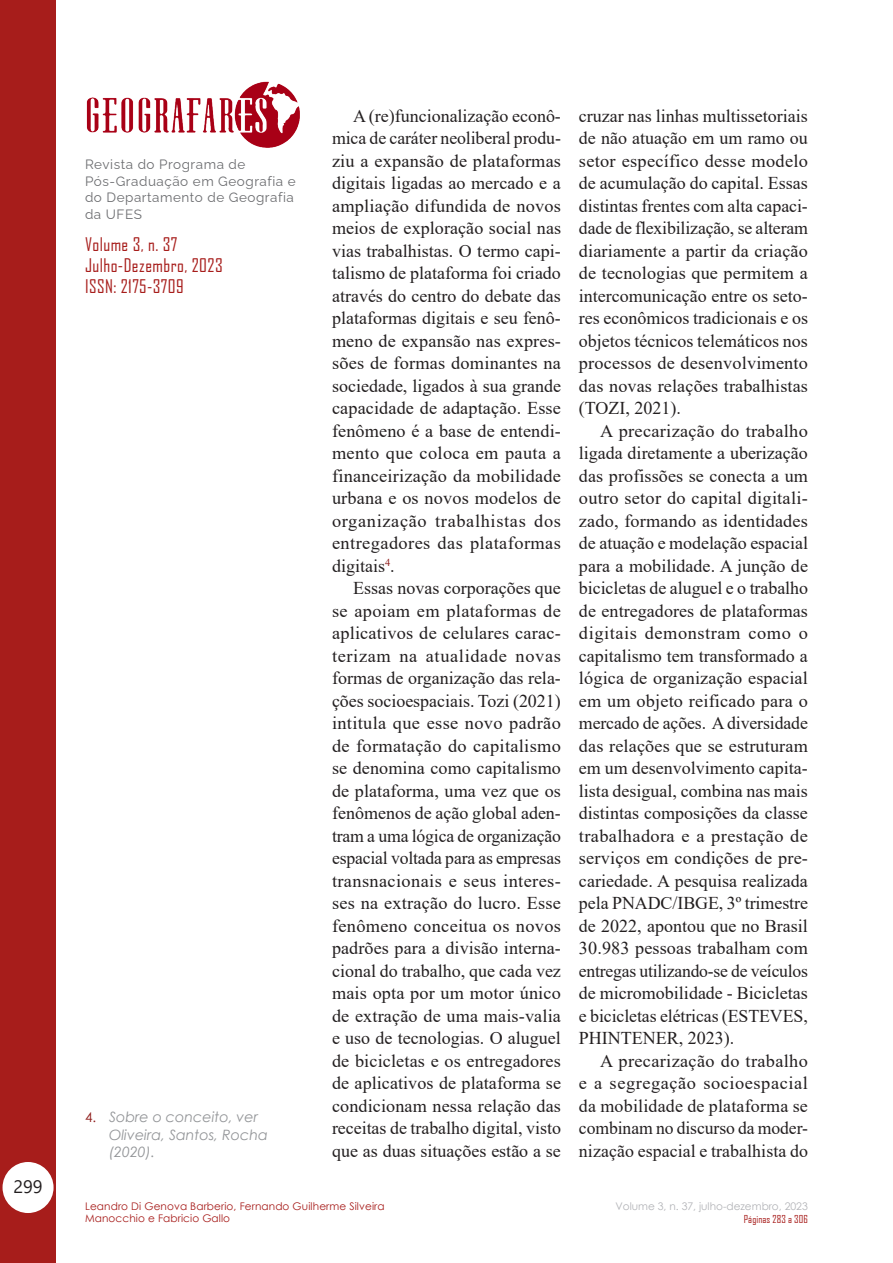
<style>
.page{position:relative;width:893px;height:1263px;background:#fff}
.page>*{position:absolute;margin:0;border:0;box-sizing:border-box;transform-origin:0 0}
.Geo_Parágrafo_normal{font:18px/22.5px "Times New Roman";color:#231f20;text-align:justify}
.t1{font:18px/21px "Agency FB";letter-spacing:.025em;color:#a71d1b}
.t2{font:18px "Segoe UI";color:#231f20}
.t3{font:italic 14.25px/17.1px "Century Gothic";color:#939598}
.t4{font:13.5px/16.5px "Raleway";letter-spacing:.04em;color:#6c6d70}
.t5{font:10.5px/12.6px "Century Gothic";letter-spacing:.01em;color:#a71d1b}
.t6{font:10.5px "Century Gothic";color:#b2b3b7}
.t7{font:10.5px "Agency FB";letter-spacing:.01em;color:#a71d1b}
.s1{font-style:normal;font-size:13.5px;color:#8f1d1b}
</style>
<div class="page">
<div style="left:0;top:0;width:56px;height:1263px;background:#a71d1b"></div>
<div style="left:3px;top:1162px;width:51px;height:51px;background:#fff;border-radius:50%"></div>
<img style="left:86px;top:81px;width:214px;height:66px">
<p class="t2" style="left:13px;top:1169px;width:31px">299</p>
<p class="t4" style="left:85px;top:155px;width:212px">Revista do Programa de<br>Pós-Graduação em Geografia e do Departamento de Geografia da UFES</p>
<p class="t1" style="left:85px;top:234px;width:139px">Volume 3, n. 37<br>Julho-Dezembro, 2023<br>ISSN: 2175-3709</p>
<p class="t3" style="left:109px;top:1108px;width:160px;text-indent:-24px"><span class="s1">4.</span> Sobre o conceito, ver<br>Oliveira, Santos, Rocha (2020).</p>
<p class="Geo_Parágrafo_normal" style="left:332px;top:104px;width:231px;text-indent:21px">A (re)funcionalização econô&shy;mica de caráter neoliberal produ&shy;ziu a expansão de plataformas digitais ligadas ao mercado e a ampliação difundida de novos meios de exploração social nas vias trabalhistas. O termo capi&shy;talismo de plataforma foi criado através do centro do debate das plataformas digitais e seu fenô&shy;meno de expansão nas expres&shy;sões de formas dominantes na sociedade, ligados à sua grande capacidade de adaptação. Esse fenômeno é a base de entendi&shy;mento que coloca em pauta a financeirização da mobilidade urbana e os novos modelos de organização trabalhistas dos entregadores das plataformas digitais<sup>4</sup>.</p>
<p class="Geo_Parágrafo_normal" style="left:332px;top:576px;width:231px;text-indent:21px">Essas novas corporações que se apoiam em plataformas de aplicativos de celulares carac&shy;terizam na atualidade novas formas de organização das rela&shy;ções socioespaciais. Tozi (2021) intitula que esse novo padrão de formatação do capitalismo se denomina como capitalismo de plataforma, uma vez que os fenômenos de ação global aden&shy;tram a uma lógica de organização espacial voltada para as empresas transnacionais e seus interes&shy;ses na extração do lucro. Esse fenômeno conceitua os novos padrões para a divisão interna&shy;cional do trabalho, que cada vez mais opta por um motor único de extração de uma mais-valia e uso de tecnologias. O aluguel de bicicletas e os entregadores de aplicativos de plataforma se condicionam nessa relação das receitas de trabalho digital, visto que as duas situações estão a se</p>
<p class="t5" style="left:85px;top:1199px;width:301px">Leandro Di Genova Barberio, Fernando Guilherme Silveira<br>Manocchio e Fabricio Gallo</p>
<p class="Geo_Parágrafo_normal" style="left:579px;top:104px;width:231px">cruzar nas linhas multissetoriais de não atuação em um ramo ou setor específico desse modelo de acumulação do capital. Essas distintas frentes com alta capaci&shy;dade de flexibilização, se alteram diariamente a partir da criação de tecnologias que permitem a intercomunicação entre os seto&shy;res econômicos tradicionais e os objetos técnicos telemáticos nos processos de desenvolvimento das novas relações trabalhistas (TOZI, 2021).</p>
<p class="Geo_Parágrafo_normal" style="left:579px;top:419px;width:231px;text-indent:21px">A precarização do trabalho ligada diretamente a uberização das profissões se conecta a um outro setor do capital digitali&shy;zado, formando as identidades de atuação e modelação espacial para a mobilidade. A junção de bicicletas de aluguel e o trabalho de entregadores de plataformas digitais demonstram como o capitalismo tem transformado a lógica de organização espacial em um objeto reificado para o mercado de ações. A diversidade das relações que se estruturam em um desenvolvimento capita&shy;lista desigual, combina nas mais distintas composições da classe trabalhadora e a prestação de serviços em condições de pre&shy;cariedade. A pesquisa realizada pela PNADC/IBGE, 3º trimestre de 2022, apontou que no Brasil 30.983 pessoas trabalham com entregas utilizando-se de veículos de micromobilidade - Bicicletas e bicicletas elétricas (ESTEVES, PHINTENER, 2023).</p>
<p class="Geo_Parágrafo_normal" style="left:579px;top:1049px;width:230px;text-indent:21px">A precarização do trabalho e a segregação socioespacial da mobilidade de plataforma se combinam no discurso da moder&shy;nização espacial e trabalhista do</p>
<p class="t6" style="left:615px;top:1198px;width:194px">Volume 3, n. 37, julho-dezembro, 2023</p>
<p class="t7" style="left:744px;top:1212px;width:66px">Páginas 283 a 306</p>
</div>
